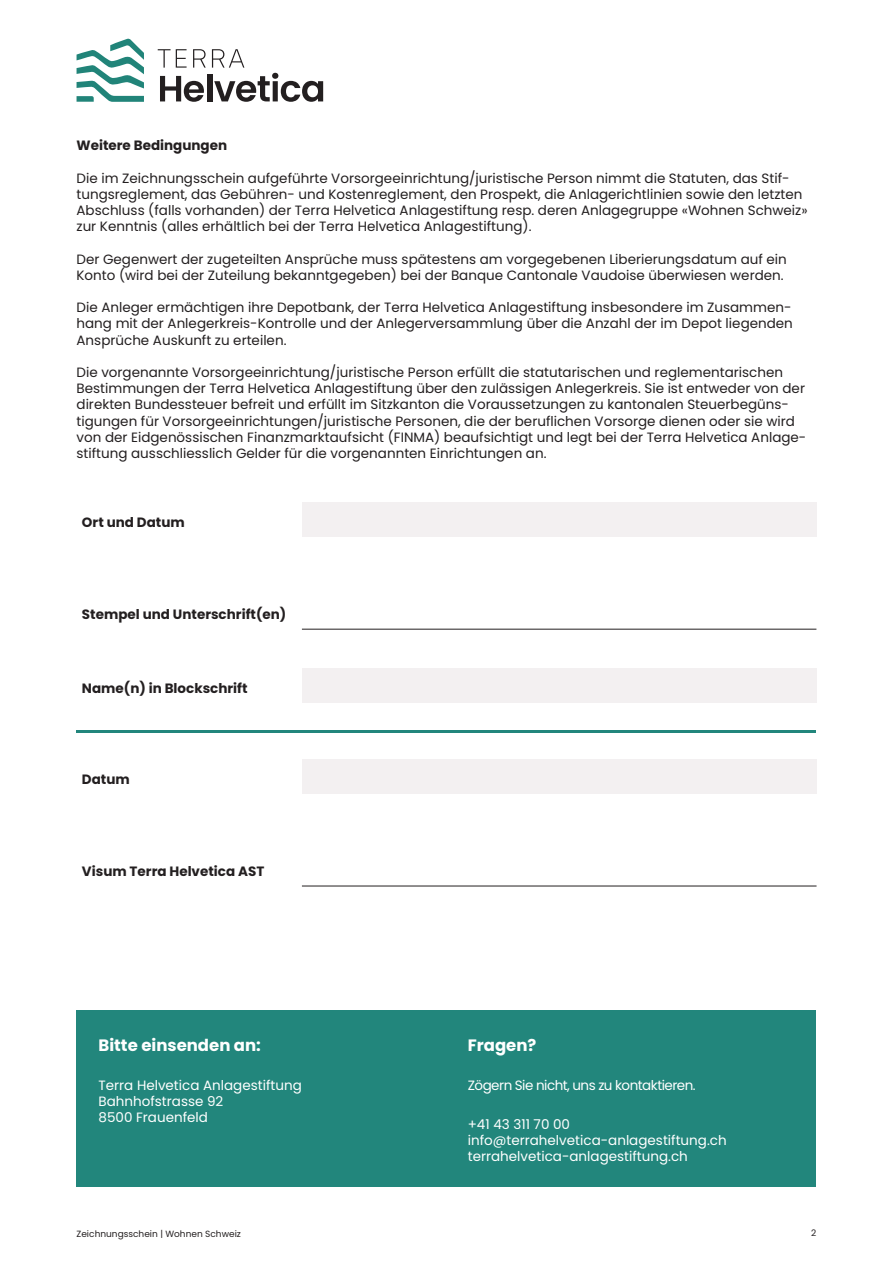
<style>
.page{position:relative;width:893px;height:1263px;background:#fff}
.page>*{position:absolute;margin:0;border:0;box-sizing:border-box;transform-origin:0 0}
.t1{font:700 16.5px "Poppins";color:#fff}
.t2{font:13.5px/16.2px "Poppins";color:#231f20}
.t3{font:13.5px "Poppins";color:#fff}
.t4{font:700 13.5px "Poppins";color:#231f20}
.t5{font:13.5px "Poppins";letter-spacing:-.04em;color:#fff}
.t6{font:9px "Poppins";color:#231f20}
</style>
<div class="page">
<svg style="left:158px;top:49px;width:29px;height:19px"></svg>
<svg style="left:193px;top:49px;width:13px;height:19px"></svg>
<svg style="left:160px;top:76px;width:44px;height:26px"></svg>
<div style="left:207px;top:74px;width:5px;height:27px;background:#231f20"></div>
<svg style="left:212px;top:49px;width:111px;height:53px"></svg>
<svg style="left:77px;top:39px;width:67px;height:63px"></svg>
<div style="left:77px;top:1010px;width:739px;height:176px;background:#22867c"></div>
<div style="left:302px;top:503px;width:514px;height:34px;background:#f3f0f1"></div>
<div style="left:302px;top:668px;width:514px;height:35px;background:#f3f0f1"></div>
<hr style="left:302px;top:629px;width:514px;height:1px;background:#231f20">
<div style="left:302px;top:759px;width:514px;height:35px;background:#f3f0f1"></div>
<hr style="left:302px;top:886px;width:514px;height:1px;background:#231f20">
<hr style="left:77px;top:730px;width:739px;height:3px;background:#22867c">
<p class="t4" style="left:77px;top:138px;width:152px">Weitere Bedingungen</p>
<p class="t2" style="left:77px;top:170px;width:733px">Die im Zeichnungsschein aufgeführte Vorsorgeeinrichtung/juristische Person nimmt die Statuten, das Stif&shy;tungsreglement, das Gebühren- und Kostenreglement, den Prospekt, die Anlagerichtlinien sowie den letzten Abschluss (falls vorhanden) der Terra Helvetica Anlagestiftung resp. deren Anlagegruppe «Wohnen Schweiz» zur Kenntnis (alles erhältlich bei der Terra Helvetica Anlagestiftung).</p>
<p class="t2" style="left:77px;top:251px;width:712px">Der Gegenwert der zugeteilten Ansprüche muss spätestens am vorgegebenen Liberierungsdatum auf ein<br>Konto (wird bei der Zuteilung bekanntgegeben) bei der Banque Cantonale Vaudoise überwiesen werden.</p>
<p class="t2" style="left:77px;top:299px;width:718px;text-align:justify">Die Anleger ermächtigen ihre Depotbank, der Terra Helvetica Anlagestiftung insbesondere im Zusammen&shy;hang mit der Anlegerkreis-Kontrolle und der Anlegerversammlung über die Anzahl der im Depot liegenden Ansprüche Auskunft zu erteilen.</p>
<p class="t2" style="left:77px;top:364px;width:731px">Die vorgenannte Vorsorgeeinrichtung/juristische Person erfüllt die statutarischen und reglementarischen Bestimmungen der Terra Helvetica Anlagestiftung über den zulässigen Anlegerkreis. Sie ist entweder von der direkten Bundessteuer befreit und erfüllt im Sitzkanton die Voraussetzungen zu kantonalen Steuerbegüns&shy;tigungen für Vorsorgeeinrichtungen/juristische Personen, die der beruflichen Vorsorge dienen oder sie wird von der Eidgenössischen Finanzmarktaufsicht (FINMA) beaufsichtigt und legt bei der Terra Helvetica Anlage&shy;stiftung ausschliesslich Gelder für die vorgenannten Einrichtungen an.</p>
<p class="t4" style="left:82px;top:514px;width:104px">Ort und Datum</p>
<p class="t4" style="left:82px;top:606px;width:206px">Stempel und Unterschrift(en)</p>
<p class="t4" style="left:82px;top:680px;width:167px">Name(n) in Blockschrift</p>
<p class="t4" style="left:82px;top:771px;width:49px">Datum</p>
<p class="t4" style="left:82px;top:863px;width:184px">Visum Terra Helvetica AST</p>
<p class="t1" style="left:99px;top:1035px;width:164px">Bitte einsenden an:</p>
<p class="t1" style="left:468px;top:1035px;width:70px">Fragen?</p>
<p class="t3" style="left:99px;top:1077px;width:205px">Terra Helvetica Anlagestiftung</p>
<p class="t3" style="left:99px;top:1093px;width:126px">Bahnhofstrasse 92</p>
<p class="t3" style="left:99px;top:1110px;width:111px">8500 Frauenfeld</p>
<p class="t5" style="left:468px;top:1077px;width:229px">Zögern Sie nicht, uns zu kontaktieren.</p>
<p class="t3" style="left:468px;top:1116px;width:104px">+41 43 311 70 00</p>
<p class="t3" style="left:468px;top:1132px;width:260px">info@terrahelvetica-anlagestiftung.ch</p>
<p class="t3" style="left:468px;top:1148px;width:222px">terrahelvetica-anlagestiftung.ch</p>
<p class="t6" style="left:77px;top:1229px;width:166px">Zeichnungsschein | Wohnen Schweiz</p>
<p class="t6" style="left:811px;top:1228px;width:7px">2</p>
</div>
